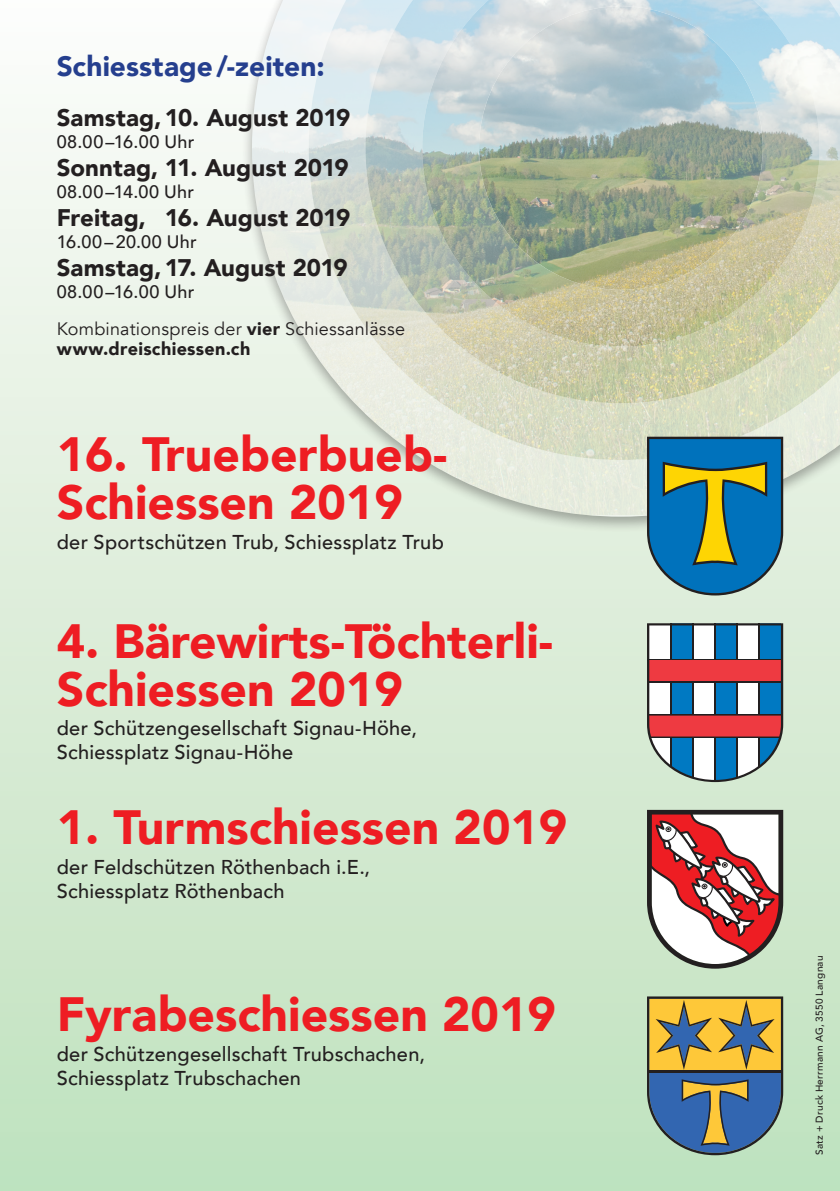
<style>
.page{position:relative;width:840px;height:1191px;background:#fff}
.page>*{position:absolute;margin:0;border:0;box-sizing:border-box;transform-origin:0 0}
.t1{font:900 48px/48px "Avenir";color:#ee1d23}
.t2{font:900 28px "Avenir";color:#253f8e}
.t3{font:900 24px "Avenir";letter-spacing:.005em;color:#231f20}
.t4{font:500 20px/24px "Avenir";letter-spacing:.01em;color:#231f20}
.t5{font:18px/37px "Avenir";letter-spacing:.01em;color:#231f20}
.t6{font:500 18px "Avenir";letter-spacing:.015em;color:#231f20}
.t7{font:900 18px "Avenir";letter-spacing:.015em;color:#231f20}
.t8{font:500 10px "Avenir";letter-spacing:.03em;color:#231f20}
.s1{font-weight:500}
.s2{font-weight:900}
</style>
<div class="page">
<div style="left:0;top:0;width:839px;height:1191px;background:linear-gradient(to bottom,#fdfcfa,#bfe1bd)"></div>
<svg style="left:646px;top:623px;width:136px;height:159px"></svg>
<svg style="left:646px;top:810px;width:136px;height:158px"></svg>
<svg style="left:646px;top:996px;width:136px;height:159px;background:#8a8d72"></svg>
<div style="left:241px;top:0;width:598px;height:533px;background:#231f20;opacity:.6"></div>
<img style="left:252px;top:0;width:587px;height:515px">
<img style="left:308px;top:0;width:531px;height:460px">
<img style="left:365px;top:0;width:474px;height:403px">
<img style="left:422px;top:0;width:397px;height:346px">
<img style="left:478px;top:6px;width:284px;height:284px;border-radius:142px">
<svg style="left:646px;top:437px;width:136px;height:158px;background:#3c8293"></svg>
<h2 class="t2" style="left:57px;top:42px;width:269px">Schiesstage/-zeiten:</h2>
<p class="t3" style="left:57px;top:97px;width:295px">Samstag,10. August 2019</p>
<p class="t6" style="left:57px;top:126px;width:139px">08.00–16.00 Uhr</p>
<p class="t3" style="left:57px;top:147px;width:293px">Sonntag, 11. August 2019</p>
<p class="t6" style="left:57px;top:176px;width:139px">08.00–14.00 Uhr</p>
<p class="t3" style="left:57px;top:197px;width:295px">Freitag, 16. August 2019</p>
<p class="t6" style="left:57px;top:226px;width:142px">16.00–20.00 Uhr</p>
<p class="t3" style="left:57px;top:247px;width:292px">Samstag,17. August 2019</p>
<p class="t5" style="left:57px;top:274px;width:349px"><span class="s1">08.00–16.00 Uhr<br></span>Kombinationspreis der <span class="s2">vier</span> Schiessanlässe</p>
<p class="t7" style="left:57px;top:334px;width:195px">www.dreischiessen.ch</p>
<h1 class="t1" style="left:57px;top:429px;width:392px">16. Trueberbueb-<br>Schiessen 2019</h1>
<p class="t4" style="left:57px;top:529px;width:388px">der Sportschützen Trub, Schiessplatz Trub</p>
<h1 class="t1" style="left:57px;top:615px;width:497px">4. Bärewirts-Töchterli-<br>Schiessen 2019</h1>
<p class="t4" style="left:57px;top:715px;width:361px">der Schützengesellschaft Signau-Höhe,<br>Schiessplatz Signau-Höhe</p>
<h1 class="t1" style="left:57px;top:802px;width:512px">1. Turmschiessen 2019</h1>
<p class="t4" style="left:57px;top:854px;width:314px">der Feldschützen Röthenbach i.E.,<br>Schiessplatz Röthenbach</p>
<h1 class="t1" style="left:57px;top:989px;width:500px">Fyrabeschiessen 2019</h1>
<p class="t4" style="left:57px;top:1040px;width:369px">der Schützengesellschaft Trubschachen,<br>Schiessplatz Trubschachen</p>
<p class="t8" style="left:810px;top:1155px;width:201px;rotate:-90deg">Satz + Druck Herrmann AG, 3550 Langnau</p>
</div>
